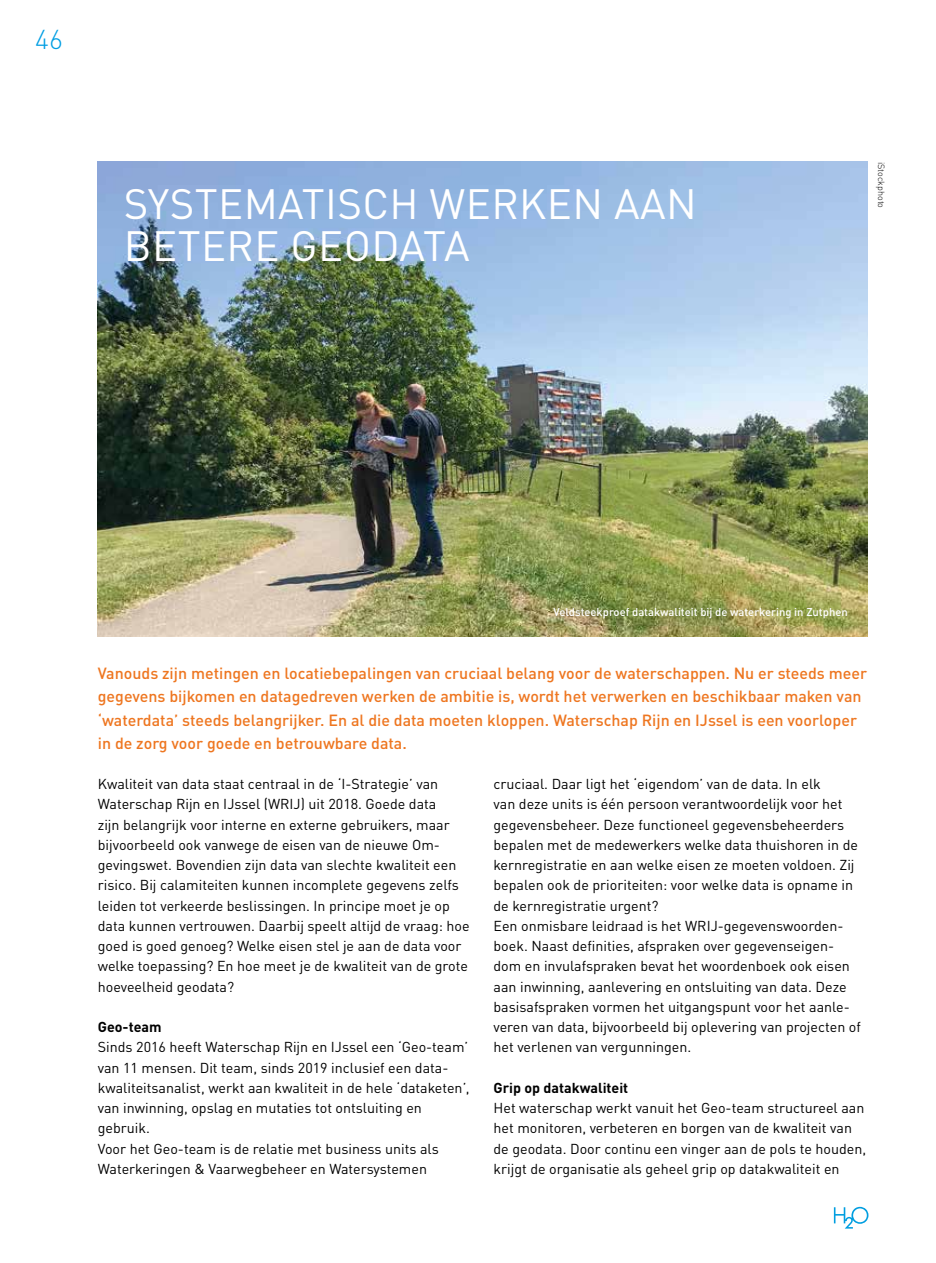
<style>
.page{position:relative;width:936px;height:1263px;background:#fff}
.page>*{position:absolute;margin:0;border:0;box-sizing:border-box;transform-origin:0 0}
.t1{font:41.85px/42px "DIN Pro";letter-spacing:.01em;color:#fff}
.t2{font:300 27px "DIN Pro";color:#009ee3}
.t3{font:500 16.05px/23.2px "DIN Pro";color:#ee7620}
.t4{font:14.25px/20.2px "DIN Pro";color:#000}
.t5{font:700 14.25px "DIN Pro";color:#000}
.t6{font:500 11.25px "DIN Pro";color:#fff}
.t7{font:300 9px "DIN Pro";color:#000}
</style>
<div class="page">
<svg style="left:833px;top:1207px;width:35px;height:21px"></svg>
<img style="left:98px;top:162px;width:769px;height:474px">
<h2 class="t2" style="left:35px;top:18px;width:29px">46</h2>
<h1 class="t1" style="left:124px;top:179px;width:574px">SYSTEMATISCH WERKEN AAN<br>BETERE GEODATA</h1>
<p class="t7" style="left:888px;top:162px;width:48px;rotate:90deg">iStockphoto</p>
<p class="t6" style="left:553px;top:603px;width:296px">Veldsteekproef datakwaliteit bij de waterkering in Zutphen</p>
<p class="t3" style="left:98px;top:660px;width:770px">Vanouds zijn metingen en locatiebepalingen van cruciaal belang voor de waterschappen. Nu er steeds meer gegevens bijkomen en datagedreven werken de ambitie is, wordt het verwerken en beschikbaar maken van ‘waterdata’ steeds belangrijker. En al die data moeten kloppen. Waterschap Rijn en IJssel is een voorloper in de zorg voor goede en betrouwbare data.</p>
<p class="t4" style="left:98px;top:772px;width:373px">Kwaliteit van data staat centraal in de ‘I-Strategie’ van Waterschap Rijn en IJssel (WRIJ) uit 2018. Goede data<br>zijn belangrijk voor interne en externe gebruikers, maar bijvoorbeeld ook vanwege de eisen van de nieuwe Om&shy;gevingswet. Bovendien zijn data van slechte kwaliteit een risico. Bij calamiteiten kunnen incomplete gegevens zelfs leiden tot verkeerde beslissingen. In principe moet je op data kunnen vertrouwen. Daarbij speelt altijd de vraag: hoe goed is goed genoeg? Welke eisen stel je aan de data voor welke toepassing? En hoe meet je de kwaliteit van de grote hoeveelheid geodata?</p>
<p class="t5" style="left:98px;top:1015px;width:65px">Geo-team</p>
<p class="t4" style="left:98px;top:1036px;width:373px">Sinds 2016 heeft Waterschap Rijn en IJssel een ‘Geo-team’ van 11 mensen. Dit team, sinds 2019 inclusief een data&shy;kwaliteitsanalist, werkt aan kwaliteit in de hele ‘dataketen’, van inwinning, opslag en mutaties tot ontsluiting en gebruik.<br>Voor het Geo-team is de relatie met business units als Waterkeringen &amp; Vaarwegbeheer en Watersystemen</p>
<p class="t4" style="left:493px;top:772px;width:369px">cruciaal. Daar ligt het ‘eigendom’ van de data. In elk<br>van deze units is één persoon verantwoordelijk voor het gegevensbeheer. Deze functioneel gegevensbeheerders bepalen met de medewerkers welke data thuishoren in de kernregistratie en aan welke eisen ze moeten voldoen. Zij bepalen ook de prioriteiten: voor welke data is opname in de kernregistratie urgent?<br>Een onmisbare leidraad is het WRIJ-gegevenswoorden&shy;boek. Naast definities, afspraken over gegevenseigen&shy;dom en invulafspraken bevat het woordenboek ook eisen aan inwinning, aanlevering en ontsluiting van data. Deze basisafspraken vormen het uitgangspunt voor het aanle&shy;veren van data, bijvoorbeeld bij oplevering van projecten of het verlenen van vergunningen.</p>
<p class="t5" style="left:493px;top:1076px;width:136px">Grip op datakwaliteit</p>
<p class="t4" style="left:493px;top:1096px;width:374px">Het waterschap werkt vanuit het Geo-team structureel aan het monitoren, verbeteren en borgen van de kwaliteit van de geodata. Door continu een vinger aan de pols te houden, krijgt de organisatie als geheel grip op datakwaliteit en</p>
</div>
